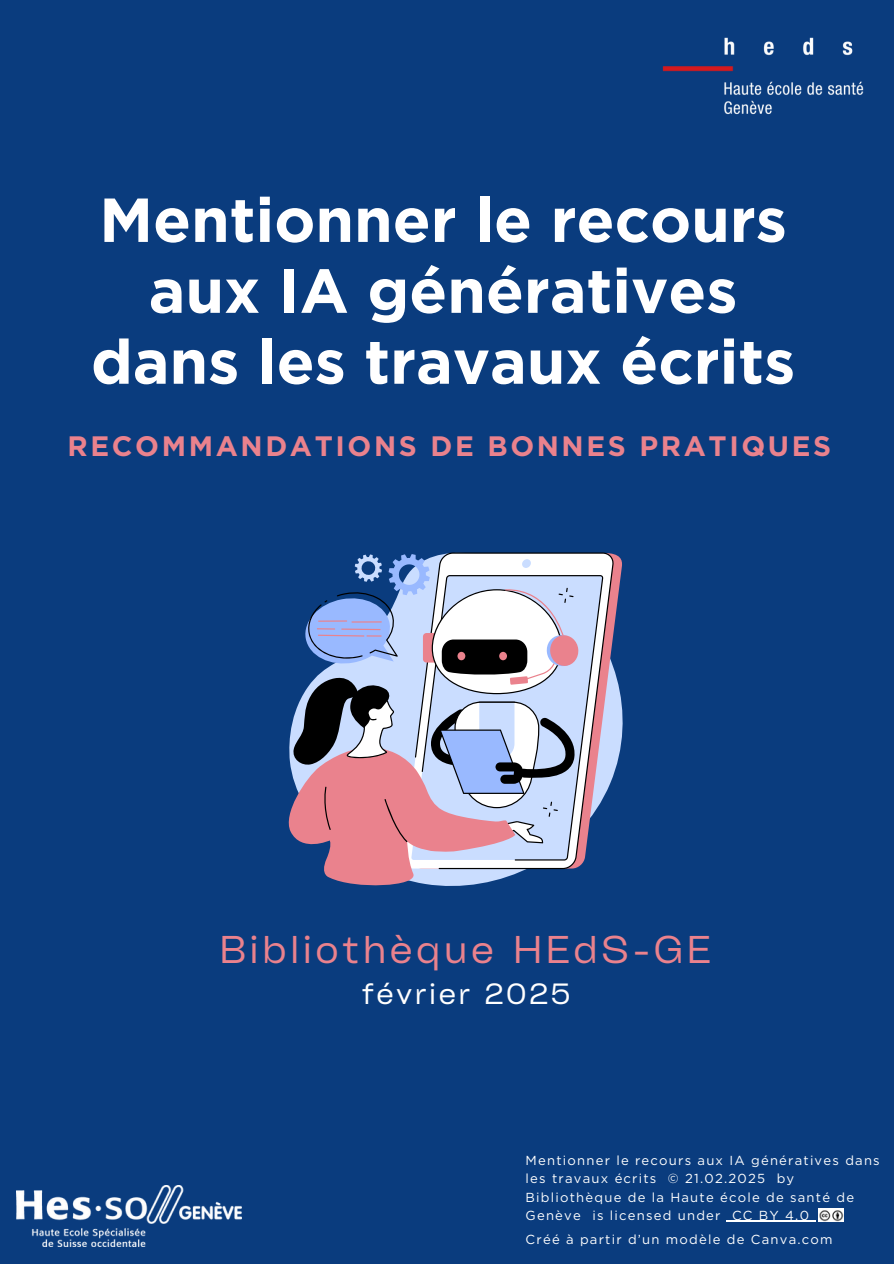
<style>
.page{position:relative;width:894px;height:1264px;background:#fff}
.page>*{position:absolute;margin:0;border:0;box-sizing:border-box;transform-origin:0 0}
.t1{font:700 61.95px/70.8px "Gotham";color:#fff;text-align:center}
.t2{font:37.05px "Cy Grotesk Key";letter-spacing:.095em;color:#ea828d}
.t3{font:700 28.05px "Gotham";letter-spacing:.095em;color:#ea828d}
.t4{font:28.05px "Cy Grotesk Key";letter-spacing:.095em;color:#fff}
.t5{font:13.05px/18.3px "Gotham";letter-spacing:.095em;color:#fff}
</style>
<div class="page">
<div style="left:0;top:0;width:893px;height:1263px;background:#0a3c7e"></div>
<svg style="left:613px;top:554px;width:9px;height:222px"></svg>
<svg style="left:445px;top:552px;width:168px;height:315px"></svg>
<svg style="left:579px;top:575px;width:24px;height:285px;background:#b7adc5"></svg>
<svg style="left:288px;top:554px;width:291px;height:332px;background:#a6a1bc"></svg>
<img style="left:662px;top:37px;width:202px;height:78px">
<hr style="left:731px;top:1220px;width:79px;height:1px;background:#fff">
<img style="left:17px;top:1185px;width:224px;height:61px">
<img style="left:818px;top:1208px;width:25px;height:13px">
<h3 class="t1" style="left:91px;top:184px;width:705px">Mentionner le recours aux IA génératives dans les travaux écrits</h3>
<p class="t3" style="left:68px;top:429px;width:764px">RECOMMANDATIONS DE BONNES PRATIQUES</p>
<h2 class="t2" style="left:219px;top:925px;width:493px">Bibliothèque HEdS-GE</h2>
<h2 class="t4" style="left:361px;top:976px;width:210px">février 2025</h2>
<p class="t5" style="left:525px;top:1151px;width:355px">Mentionner le recours aux IA génératives dans les travaux écrits © 21.02.2025 by Bibliothèque de la Haute école de santé de Genève is licensed under CC BY 4.0</p>
<h1 class="t5" style="left:525px;top:1229px;width:308px">Créé à partir d’un modèle de Canva.com</h1>
</div>
